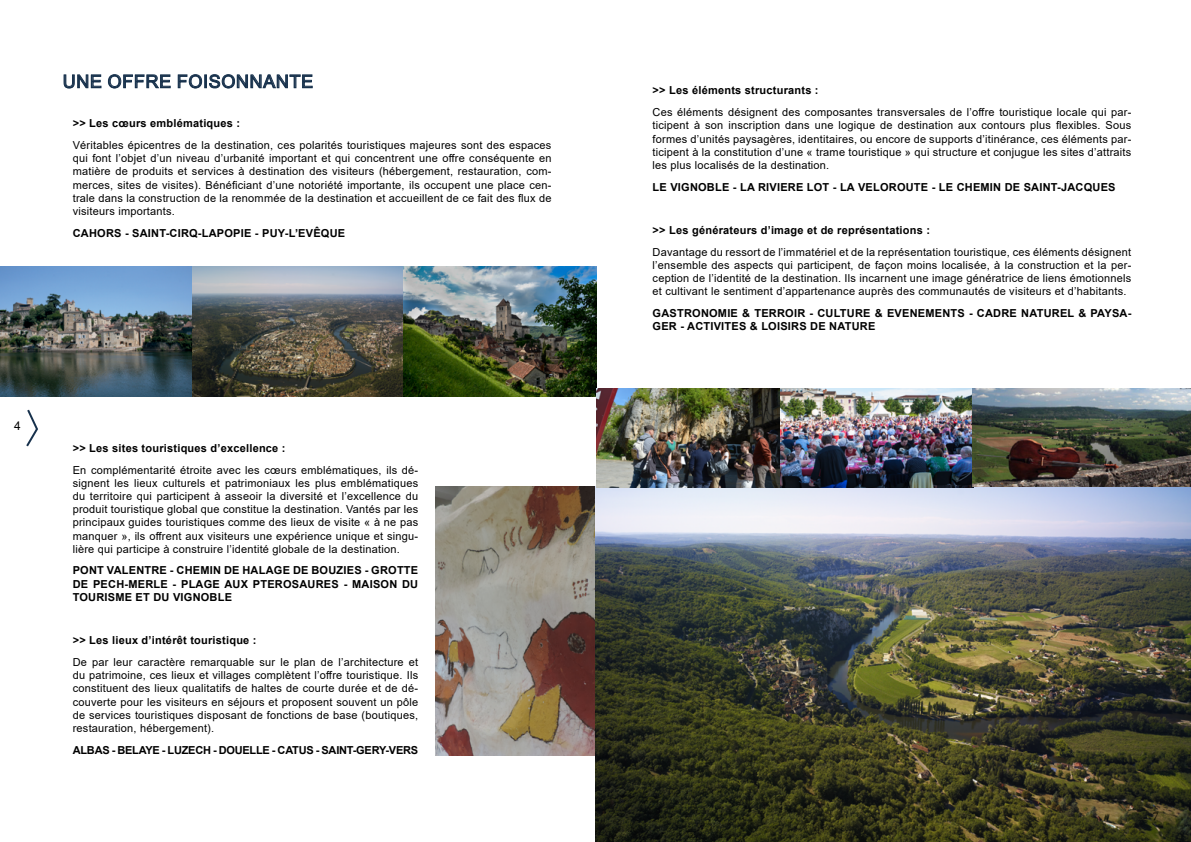
<style>
.page{position:relative;width:1191px;height:842px;background:#fff}
.page>*{position:absolute;margin:0;border:0;box-sizing:border-box;transform-origin:0 0}
.t1{font:18px "Arial";letter-spacing:.035em;color:#17314c}
.t2{font:12px "Minion Pro";color:#000}
.t3{font:12px "Arial";color:#000}
.t4{font:11px/13.2px "Arial";letter-spacing:.02em;color:#000;text-align:justify}
.t5{font:700 11px/13.2px "Arial";letter-spacing:.02em;color:#000;text-align:justify}
.t6{font:700 11px "Arial";letter-spacing:-.02em;color:#000}
</style>
<div class="page">
<svg style="left:64px;top:74px;width:37px;height:14px"></svg>
<svg style="left:108px;top:74px;width:63px;height:14px"></svg>
<svg style="left:178px;top:74px;width:135px;height:14px"></svg>
<img style="left:0;top:266px;width:403px;height:131px">
<img style="left:403px;top:266px;width:193px;height:131px">
<img style="left:435px;top:486px;width:160px;height:269px">
<img style="left:595px;top:486px;width:596px;height:356px">
<img style="left:779px;top:388px;width:194px;height:100px">
<img style="left:972px;top:388px;width:219px;height:98px">
<img style="left:596px;top:388px;width:183px;height:100px">
<svg style="left:26px;top:409px;width:12px;height:38px"></svg>
<h1 class="t1" style="left:63px;top:69px;width:139px">Une offre foisonnan</h1>
<h1 class="t1" style="left:289px;top:69px;width:23px">te</h1>
<p class="t5" style="left:73px;top:117px;width:169px">&gt;&gt; Les cœurs emblématiques :</p>
<p class="t4" style="left:73px;top:139px;width:480px">Véritables épicentres de la destination, ces polarités touristiques majeures sont des espaces qui font l’objet d’un niveau d’urbanité important et qui concentrent une offre conséquente en matière de produits et services à destination des visiteurs (hébergement, restauration, com&shy;merces, sites de visites). Bénéficiant d’une notoriété importante, ils occupent une place cen&shy;trale dans la construction de la renommée de la destination et accueillent de ce fait des flux de visiteurs importants.</p>
<p class="t5" style="left:73px;top:226px;width:274px">CAHORS - SAINT-CIRQ-LAPOPIE - PUY-L’EVÊQUE</p>
<p class="t3" style="left:14px;top:418px;width:8px">4</p>
<p class="t5" style="left:73px;top:441px;width:214px">&gt;&gt; Les sites touristiques d’excellence :</p>
<p class="t4" style="left:73px;top:463px;width:347px">En complémentarité étroite avec les cœurs emblématiques, ils dé&shy;signent les lieux culturels et patrimoniaux les plus emblématiques du territoire qui participent à asseoir la diversité et l’excellence du produit touristique global que constitue la destination. Vantés par les principaux guides touristiques comme des lieux de visite « à ne pas manquer », ils offrent aux visiteurs une expérience unique et singu&shy;lière qui participe à construire l’identité globale de la destination.</p>
<p class="t5" style="left:73px;top:564px;width:347px">PONT VALENTRE - CHEMIN DE HALAGE DE BOUZIES - GROTTE DE PECH-MERLE - PLAGE AUX PTEROSAURES - MAISON DU TOURISME ET DU VIGNOBLE</p>
<p class="t5" style="left:73px;top:634px;width:185px">&gt;&gt; Les lieux d’intérêt touristique :</p>
<p class="t4" style="left:73px;top:655px;width:347px">De par leur caractère remarquable sur le plan de l’architecture et du patrimoine, ces lieux et villages complètent l’offre touristique. I ls constituent des lieux qualitatifs de haltes de courte durée et de dé&shy;couverte pour les visiteurs en séjours et proposent souvent un pôle de services touristiques disposant de fonctions de base (boutiques, restauration, hébergement).</p>
<p class="t6" style="left:73px;top:742px;width:347px">ALBAS - BELAYE - LUZECH - DOUELLE - CATUS - SAINT-GERY-VERS</p>
<p class="t5" style="left:652px;top:84px;width:167px">&gt;&gt; Les éléments structurants :</p>
<p class="t4" style="left:652px;top:106px;width:480px">Ces éléments désignent des composantes transversales de l’offre touristique locale qui par&shy;ticipent à son inscription dans une logique de destination aux contours plus flexibles. Sous formes d’unités paysagères, identitaires, ou encore de supports d’itinérance, ces éléments par&shy;ticipent à la constitution d’une « trame touristique » qui structure et conjugue les sites d’attraits les plus localisés de la destination.</p>
<p class="t5" style="left:652px;top:180px;width:464px">LE VIGNOBLE - LA RIVIERE LOT - LA VELOROUTE - LE CHEMIN DE SAINT-JACQUES</p>
<p class="t5" style="left:652px;top:224px;width:279px">&gt;&gt; Les générateurs d’image et de représentations :</p>
<p class="t4" style="left:652px;top:245px;width:480px">Davantage du ressort de l’immatériel et de la représentation touristique, ces éléments désignent l’ensemble des aspects qui participent, de façon moins localisée, à la construction et la per&shy;ception de l’identité de la destination. Ils incarnent une image génératrice de liens émotionnels et cultivant le sentiment d’appartenance auprès des communautés de visiteurs et d’habitants.</p>
<p class="t5" style="left:652px;top:307px;width:480px">GASTRONOMIE &amp; TERROIR - CULTURE &amp; EVENEMENTS - CADRE NATUREL &amp; PAYSA-<br>GER - ACTIVITES &amp; LOISIRS DE NATURE</p>
<p class="t2" style="left:1152px;top:808px;width:7px">7</p>
</div>
